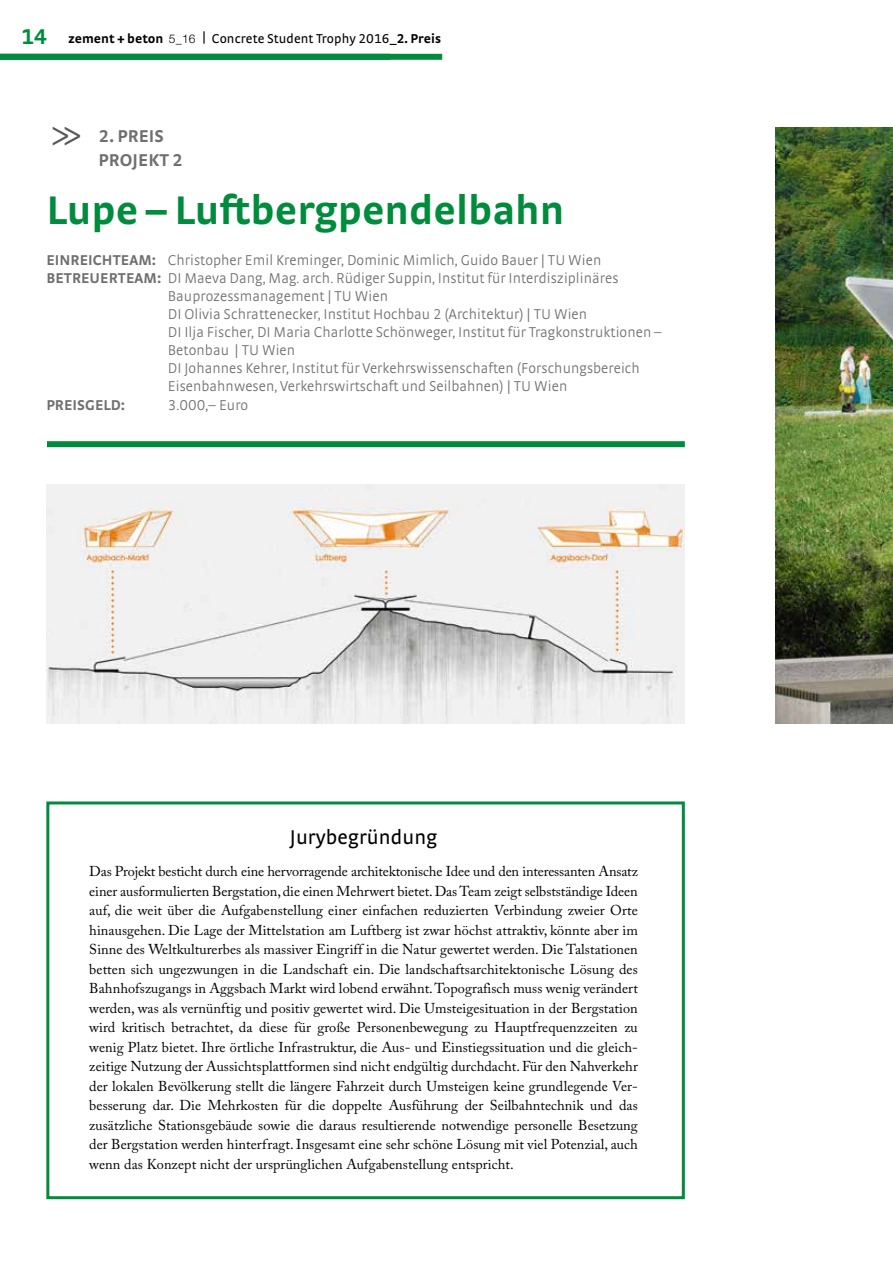
<style>
.page{position:relative;width:893px;height:1263px;background:#fff}
.page>*{position:absolute;margin:0;border:0;box-sizing:border-box;transform-origin:0 0}
.t1{font:700 42px "Strada TF";color:#008c3c}
.t2{font:36px "Helvetica Neue LT";color:#575756;scale:.83 1}
.t3{font:700 22.5px "Strada TF";color:#008c3c}
.t4{font:21px "Strada TF";letter-spacing:.005em;color:#000}
.t5{font:700 18px/23.7px "Strada TF";letter-spacing:.005em;color:#706f6f}
.t6{font:300 15px "Strada TF";letter-spacing:.005em;color:#706f6f}
.t7{font:700 15px "Strada TF";letter-spacing:.005em;color:#706f6f}
.t8{font:14.25px/19.5px "Adobe Caslon Pro";letter-spacing:.005em;color:#000;text-align:justify}
.t9{font:13.5px "Strada TF";letter-spacing:.005em;color:#000}
.s1{font-family:"Strada";font-weight:700}
.s2{font-family:"Helvetica Neue LT";font-weight:300;font-size:12px}
.s3{font-weight:700}
</style>
<div class="page">
<div style="left:0;top:54px;width:442px;height:6px;background:#008c3c"></div>
<div style="left:46px;top:801px;width:639px;height:398px;border:3px solid #008c3c"></div>
<div style="left:47px;top:441px;width:638px;height:6px;background:#008c3c"></div>
<img style="left:775px;top:128px;width:118px;height:596px">
<img style="left:47px;top:484px;width:638px;height:240px">
<h3 class="t3" style="left:21px;top:23px;width:27px">14</h3>
<p class="t9" style="left:68px;top:31px;width:374px"><span class="s1">zement + beton</span> <span class="s2">5_16</span> <sup>|</sup> Concrete Student Trophy 2016_<span class="s3">2. Preis</span></p>
<h2 class="t2" style="left:82px;top:161px;width:38px;rotate:-180deg">&lt;&lt;</h2>
<p class="t5" style="left:99px;top:124px;width:86px">2. PREIS<br>PROJEKT 2</p>
<h1 class="t1" style="left:46px;top:185px;width:520px">Lupe – Luftbergpendelbahn</h1>
<p class="t6" style="left:46px;top:251px;width:557px"><span class="s3">EINREICHTEAM:</span> Christopher Emil Kreminger, Dominic Mimlich, Guido Bauer | TU Wien</p>
<p class="t6" style="left:46px;top:269px;width:574px"><span class="s3">BETREUERTEAM:</span> DI Maeva Dang, Mag. arch. Rüdiger Suppin, Institut für Interdisziplinäres</p>
<p class="t6" style="left:168px;top:287px;width:222px">Bauprozessmanagement | TU Wien</p>
<p class="t6" style="left:168px;top:305px;width:421px">DI Olivia Schrattenecker, Institut Hochbau 2 (Architektur) | TU Wien</p>
<p class="t6" style="left:168px;top:323px;width:495px">DI Ilja Fischer, DI Maria Charlotte Schönweger, Institut für Tragkonstruktionen –</p>
<p class="t6" style="left:168px;top:341px;width:129px">Betonbau | TU Wien</p>
<p class="t6" style="left:168px;top:359px;width:474px">DI Johannes Kehrer, Institut für Verkehrswissenschaften (Forschungsbereich</p>
<p class="t6" style="left:168px;top:377px;width:401px">Eisenbahnwesen, Verkehrswirtschaft und Seilbahnen) | TU Wien</p>
<p class="t7" style="left:46px;top:396px;width:81px">PREISGELD:</p>
<p class="t6" style="left:168px;top:397px;width:82px">3.000,– Euro</p>
<h3 class="t4" style="left:290px;top:825px;width:149px">Jurybegründung</h3>
<p class="t8" style="left:89px;top:862px;width:550px">Das Projekt besticht durch eine hervorragende architektonische Idee und den interessanten Ansatz einer ausformulierten Bergstation, die einen Mehrwert bietet. Das Team zeigt selbstständige Ideen auf, die weit über die Aufgabenstellung einer einfachen reduzierten Verbindung zweier Orte hinausgehen. Die Lage der Mittelstation am Luftberg ist zwar höchst attraktiv, könnte aber im Sinne des Weltkulturerbes als massiver Eingriff in die Natur gewertet werden. Die Talstationen betten sich ungezwungen in die Landschaft ein. Die landschaftsarchitektonische Lösung des Bahnhofszugangs in Aggsbach Markt wird lobend erwähnt. Topografisch muss wenig verändert werden, was als vernünftig und positiv gewertet wird. Die Umsteigesituation in der Bergstation wird kritisch betrachtet, da diese für große Personenbewegung zu Hauptfrequenzzeiten zu wenig Platz bietet. Ihre örtliche Infrastruktur, die Aus- und Einstiegssituation und die gleich&shy;zeitige Nutzung der Aussichtsplattformen sind nicht endgültig durchdacht. Für den Nahverkehr der lokalen Bevölkerung stellt die längere Fahrzeit durch Umsteigen keine grundlegende Ver&shy;besserung dar. Die Mehrkosten für die doppelte Ausführung der Seilbahntechnik und das zusätzliche Stationsgebäude sowie die daraus resultierende notwendige personelle Besetzung der Bergstation werden hinterfragt. Insgesamt eine sehr schöne Lösung mit viel Potenzial, auch wenn das Konzept nicht der ursprünglichen Aufgabenstellung entspricht.</p>
</div>
